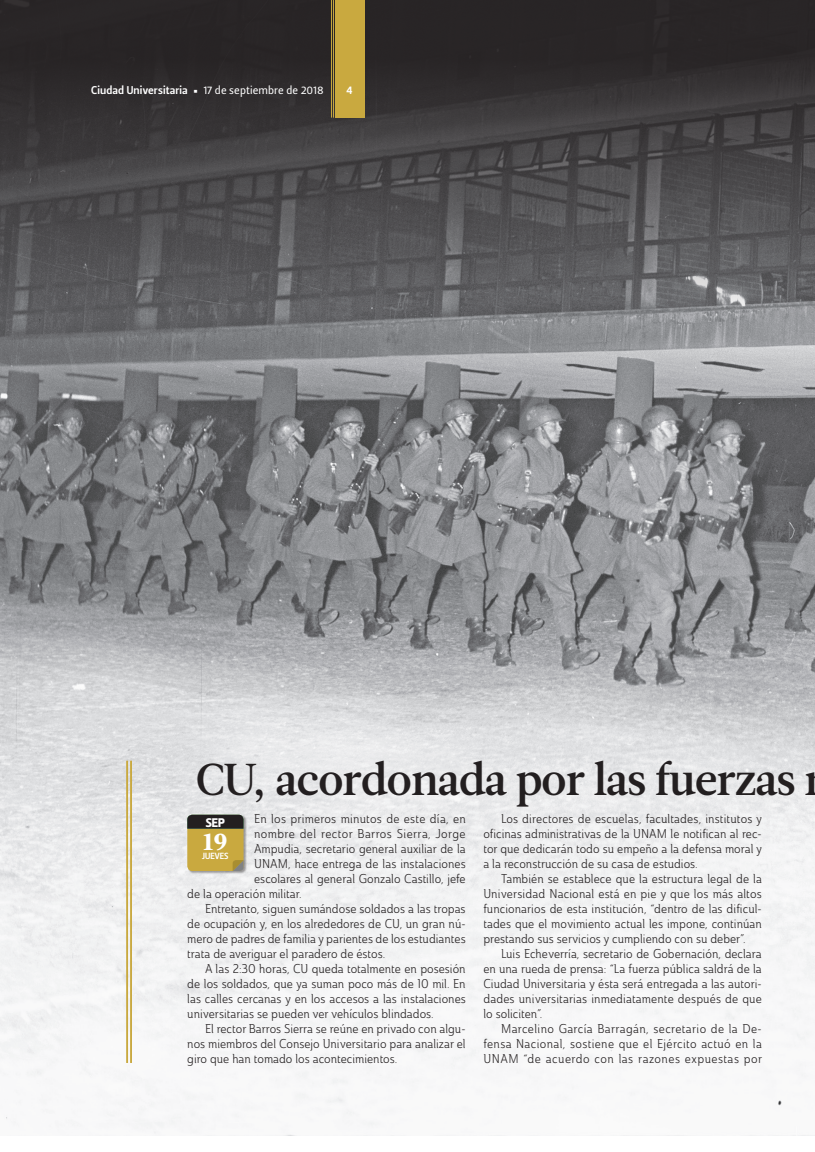
<style>
.page{position:relative;width:815px;height:1152px;background:#fff}
.page>*{position:absolute;margin:0;border:0;box-sizing:border-box;transform-origin:0 0}
.Cabeza_interior_68{font:44.5px "Leitura News Roman 3";letter-spacing:-.02em;color:#231f20}
.t1{font:25px "Leitura News Roman 4";color:#fff}
._3_0_Texto{font:12.5px/15px "Ainslie Con Boo";color:#231f20;text-align:justify}
._3_1_Texto_-_SinSang{font:12.5px "Ainslie Con Boo";color:#231f20}
._3_1_Texto_-_SinSang-2{font:12.5px "Ainslie Con Boo";letter-spacing:.03em;color:#231f20}
._3_1_Texto_-_SinSang-3{font:12.5px "Ainslie Con Boo";letter-spacing:.02em;color:#231f20}
.t2{font:12.5px "Leitura Sans Grot 4";color:#fff}
.t3{font:11.25px "Leitura Sans Grot 2";letter-spacing:.005em;color:#fff}
.t4{font:11.25px "Leitura Sans Grot 3";color:#fff}
.t5{font:8.88px "Leitura Sans Grot 3";color:#fff}
.s1{font-family:"Leitura Sans Grot 3"}
.s2{font-size:18.75px}
</style>
<div class="page">
<img style="left:0;top:403px;width:815px;height:732px">
<svg style="left:0;top:0;width:815px;height:403px;background:#555456"></svg>
<div style="left:187px;top:815px;width:60px;height:59px;background:#231f20;opacity:.4"></div>
<div style="left:187px;top:814px;width:57px;height:57px;background:#c9a93f;border-radius:5px"></div>
<svg style="left:187px;top:814px;width:57px;height:14px"></svg>
<svg style="left:233px;top:860px;width:11px;height:11px"></svg>
<div style="left:335px;top:0;width:29px;height:118px;background:#c9a93f"></div>
<hr style="left:331px;top:0;width:1px;height:118px;background:#c9a93f">
<hr style="left:333px;top:0;width:1px;height:118px;background:#c9a93f">
<hr style="left:130px;top:760px;width:2px;height:303px;background:#c9a93f">
<hr style="left:126px;top:760px;width:2px;height:303px;background:#c9a93f">
<p class="t3" style="left:91px;top:84px;width:234px"><span class="s1">Ciudad Universitaria</span> <span class="s2">•</span> 17 de septiembre de 2018</p>
<p class="t4" style="left:346px;top:84px;width:8px">4</p>
<p class="Cabeza_interior_68" style="left:196px;top:753px;width:602px">CU, acordonada por las fuerzas</p>
<p class="_3_0_Texto" style="left:483px;top:811px;width:280px;text-indent:18px">Los directores de escuelas, facultades, institutos y oficinas administrativas de la UNAM le notifican al rec&shy;tor que dedicarán todo su empeño a la defensa moral y a la reconstrucción de su casa de estudios.</p>
<p class="_3_0_Texto" style="left:483px;top:871px;width:280px;text-indent:18px">También se establece que la estructura legal de la Universidad Nacional está en pie y que los más altos funcionarios de esta institución, “dentro de las dificul&shy;tades que el movimiento actual les impone, continúan prestando sus servicios y cumpliendo con su deber”.</p>
<p class="_3_0_Texto" style="left:483px;top:946px;width:280px;text-indent:18px">Luis Echeverría, secretario de Gobernación, declara en una rueda de prensa: “La fuerza pública saldrá de la Ciudad Universitaria y ésta será entregada a las autori&shy;dades universitarias inmediatamente después de que lo soliciten”.</p>
<p class="_3_0_Texto" style="left:483px;top:1021px;width:280px;text-indent:18px">Marcelino García Barragán, secretario de la De&shy;fensa Nacional, sostiene que el Ejército actuó en la UNAM “de acuerdo con las razones expuestas por</p>
<p class="_3_1_Texto_-_SinSang-3" style="left:254px;top:811px;width:213px">En los primeros minutos de este día, en</p>
<p class="_3_1_Texto_-_SinSang-2" style="left:254px;top:826px;width:213px">nombre del rector Barros Sierra, Jorge</p>
<p class="_3_1_Texto_-_SinSang" style="left:254px;top:841px;width:213px">Ampudia, secretario general auxiliar de la</p>
<p class="_3_1_Texto_-_SinSang" style="left:254px;top:856px;width:213px">UNAM, hace entrega de las instalaciones</p>
<p class="_3_1_Texto_-_SinSang" style="left:254px;top:871px;width:213px">escolares al general Gonzalo Castillo, jefe</p>
<p class="_3_1_Texto_-_SinSang" style="left:187px;top:886px;width:116px">de la operación militar.</p>
<p class="_3_0_Texto" style="left:187px;top:901px;width:280px;text-indent:18px">Entretanto, siguen sumándose soldados a las tropas de ocupación y, en los alrededores de CU, un gran nú&shy;mero de padres de familia y parientes de los estudiantes trata de averiguar el paradero de éstos.</p>
<p class="_3_0_Texto" style="left:187px;top:961px;width:280px;text-indent:18px">A las 2:30 horas, CU queda totalmente en posesión de los soldados, que ya suman poco más de 10 mil. En las calles cercanas y en los accesos a las instalaciones universitarias se pueden ver vehículos blindados.</p>
<p class="_3_0_Texto" style="left:187px;top:1021px;width:280px;text-indent:18px">El rector Barros Sierra se reúne en privado con algu&shy;nos miembros del Consejo Universitario para analizar el giro que han tomado los acontecimientos.</p>
<p class="t2" style="left:206px;top:815px;width:21px">SEP</p>
<p class="t1" style="left:203px;top:826px;width:26px">19</p>
<p class="t5" style="left:202px;top:850px;width:28px">JUEVES</p>
</div>
